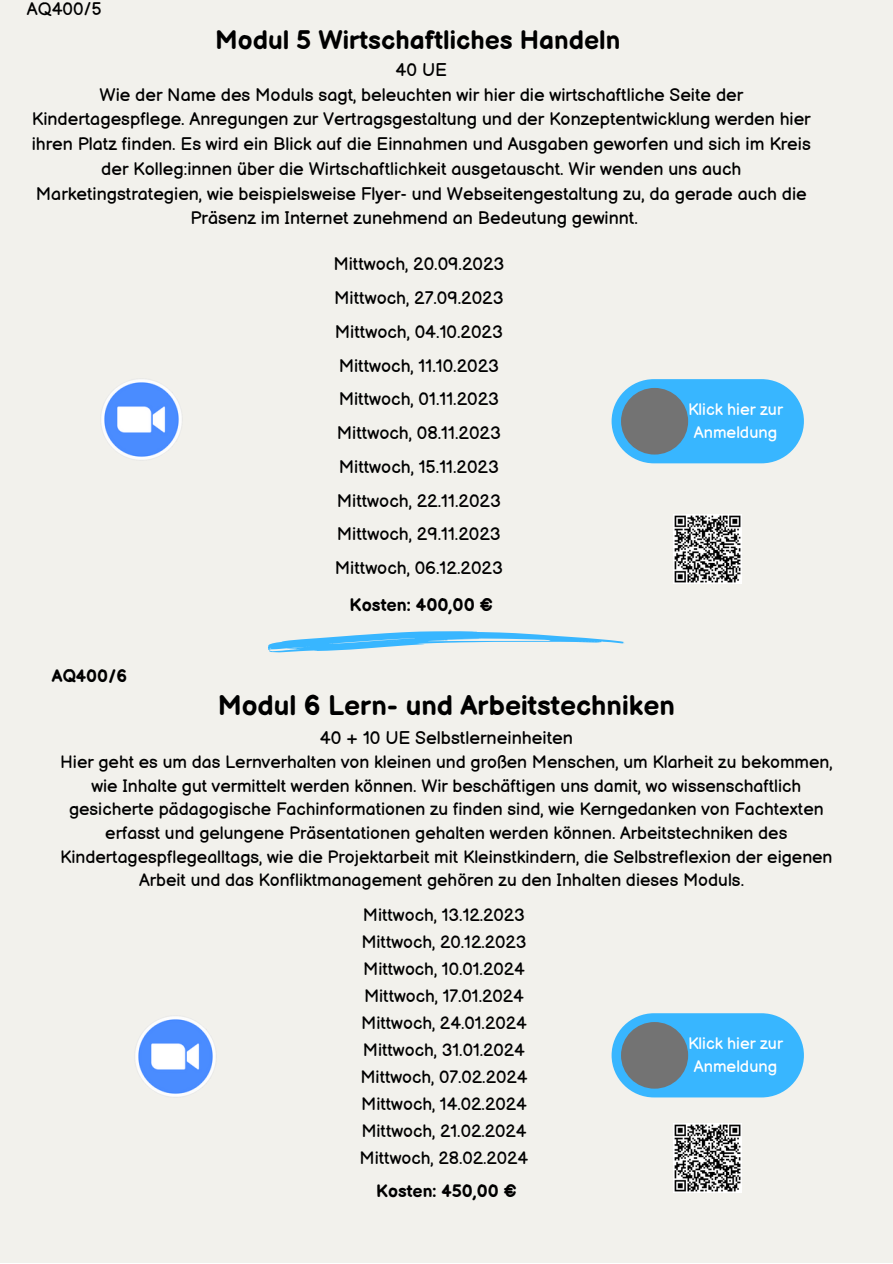
<style>
.page{position:relative;width:893px;height:1264px;background:#fff}
.page>*{position:absolute;margin:0;border:0;box-sizing:border-box;transform-origin:0 0}
.t1{font:700 27.75px "Balsamiq Sans";color:#000}
.t2{font:700 26.1px "Balsamiq Sans";color:#000}
.t3{font:18px "Balsamiq Sans";color:#000}
.t4{font:17.85px/33.8px "Balsamiq Sans";color:#000}
.t5{font:700 17.85px "Balsamiq Sans";color:#000}
.t6{font:17.55px/27px "Balsamiq Sans";color:#000;text-align:center}
.t7{font:700 17.55px "Balsamiq Sans";color:#000}
.t8{font:16.35px/22.6px "Balsamiq Sans";color:#fff;text-align:center}
</style>
<div class="page">
<div style="left:0;top:0;width:892px;height:1262px;background:#f2f1ec"></div>
<svg style="left:268px;top:631px;width:356px;height:21px"></svg>
<div style="left:611px;top:379px;width:192px;height:84px;background:#38b6ff;border-radius:42px"></div>
<div style="left:621px;top:388px;width:67px;height:66px;background:#737373;border-radius:50%"></div>
<div style="left:611px;top:1013px;width:192px;height:84px;background:#38b6ff;border-radius:42px"></div>
<div style="left:621px;top:1022px;width:67px;height:66px;background:#737373;border-radius:50%"></div>
<img style="left:101px;top:379px;width:81px;height:81px">
<img style="left:135px;top:1016px;width:81px;height:81px">
<img style="left:673px;top:514px;width:68px;height:69px">
<img style="left:673px;top:1123px;width:68px;height:69px">
<p class="t4" style="left:27px;top:-7px;width:76px">AQ400/5</p>
<h2 class="t2" style="left:215px;top:25px;width:406px">Modul 5 Wirtschaftliches Handeln</h2>
<p class="t3" style="left:395px;top:60px;width:53px">40 UE</p>
<p class="t4" style="left:99px;top:78px;width:645px">Wie der Name des Moduls sagt, beleuchten wir hier die wirtschaftliche Seite der</p>
<p class="t4" style="left:32px;top:103px;width:780px">Kindertagespflege. Anregungen zur Vertragsgestaltung und der Konzeptentwicklung werden hier</p>
<p class="t4" style="left:32px;top:128px;width:780px">ihren Platz finden. Es wird ein Blick auf die Einnahmen und Ausgaben geworfen und sich im Kreis</p>
<p class="t4" style="left:101px;top:152px;width:641px">der Kolleg:innen über die Wirtschaftlichkeit ausgetauscht. Wir wenden uns auch</p>
<p class="t4" style="left:36px;top:177px;width:772px">Marketingstrategien, wie beispielsweise Flyer- und Webseitengestaltung zu, da gerade auch die</p>
<p class="t4" style="left:190px;top:202px;width:449px">Präsenz im Internet zunehmend an Bedeutung gewinnt.</p>
<p class="t4" style="left:333px;top:248px;width:173px">Mittwoch, 20.09.2023<br>Mittwoch, 27.09.2023<br>Mittwoch, 04.10.2023<br>Mittwoch, 11.10.2023<br>Mittwoch, 01.11.2023<br>Mittwoch, 08.11.2023<br>Mittwoch, 15.11.2023<br>Mittwoch, 22.11.2023<br>Mittwoch, 29.11.2023<br>Mittwoch, 06.12.2023</p>
<p class="t5" style="left:349px;top:595px;width:145px">Kosten: 400,00 €</p>
<p class="t8" style="left:688px;top:399px;width:96px">Klick hier zur<br>Anmeldung</p>
<p class="t7" style="left:52px;top:666px;width:77px">AQ400/6</p>
<h1 class="t1" style="left:218px;top:690px;width:458px">Modul 6 Lern- und Arbeitstechniken</h1>
<p class="t3" style="left:320px;top:727px;width:255px">40 + 10 UE Selbstlerneinheiten</p>
<p class="t6" style="left:60px;top:751px;width:774px;line-height:23.5px">Hier geht es um das Lernverhalten von kleinen und großen Menschen, um Klarheit zu bekommen, wie Inhalte gut vermittelt werden können. Wir beschäftigen uns damit, wo wissenschaftlich gesicherte pädagogische Fachinformationen zu finden sind, wie Kerngedanken von Fachtexten erfasst und gelungene Präsentationen gehalten werden können. Arbeitstechniken des Kindertagespflegealltags, wie die Projektarbeit mit Kleinstkindern, die Selbstreflexion der eigenen Arbeit und das Konfliktmanagement gehören zu den Inhalten dieses Moduls.</p>
<p class="t6" style="left:359px;top:902px;width:170px;text-align:left">Mittwoch, 13.12.2023<br>Mittwoch, 20.12.2023<br>Mittwoch, 10.01.2024<br>Mittwoch, 17.01.2024<br>Mittwoch, 24.01.2024<br>Mittwoch, 31.01.2024<br>Mittwoch, 07.02.2024<br>Mittwoch, 14.02.2024<br>Mittwoch, 21.02.2024<br>Mittwoch, 28.02.2024</p>
<p class="t7" style="left:376px;top:1180px;width:142px">Kosten: 450,00 €</p>
<p class="t8" style="left:688px;top:1032px;width:96px">Klick hier zur<br>Anmeldung</p>
</div>
